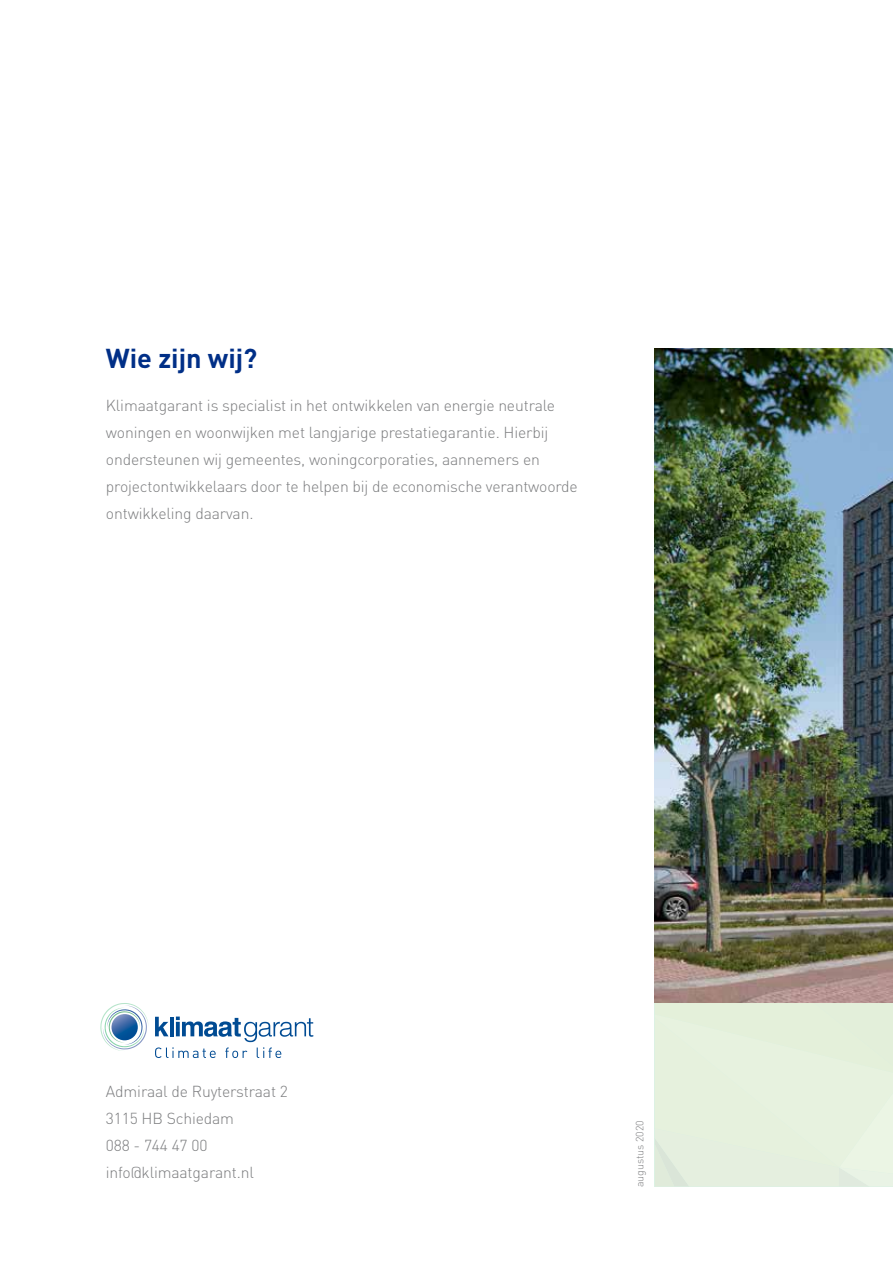
<style>
.page{position:relative;width:893px;height:1263px;background:#fff}
.page>*{position:absolute;margin:0;border:0;box-sizing:border-box;transform-origin:0 0}
.t1{font:700 27px "DIN";color:#002f87}
.t2{font:300 15.75px/27px "DIN";letter-spacing:-.01em;color:#7b7c7e}
.t3{font:300 10.5px "DIN";color:#7b7c7e}
</style>
<div class="page">
<div style="left:655px;top:1003px;width:238px;height:183px;background:#e6f1df"></div>
<svg style="left:155px;top:1016px;width:158px;height:42px"></svg>
<svg style="left:100px;top:1003px;width:48px;height:48px"></svg>
<img style="left:655px;top:349px;width:238px;height:654px">
<h1 class="t1" style="left:106px;top:341px;width:153px">Wie zijn wij?</h1>
<p class="t2" style="left:106px;top:392px;width:473px">Klimaatgarant is specialist in het ontwikkelen van energie neutrale woningen en woonwijken met langjarige prestatiegarantie. Hierbij ondersteunen wij gemeentes, woningcorporaties, aannemers en projectontwikkelaars door te helpen bij de economische verantwoorde ontwikkeling daarvan.</p>
<p class="t2" style="left:106px;top:1078px;width:183px">Admiraal de Ruyterstraat 2<br>3115 HB Schiedam<br>088 - 744 47 00 info@klimaatgarant.nl</p>
<p class="t3" style="left:633px;top:1187px;width:68px;rotate:-90deg">augustus 2020</p>
</div>
